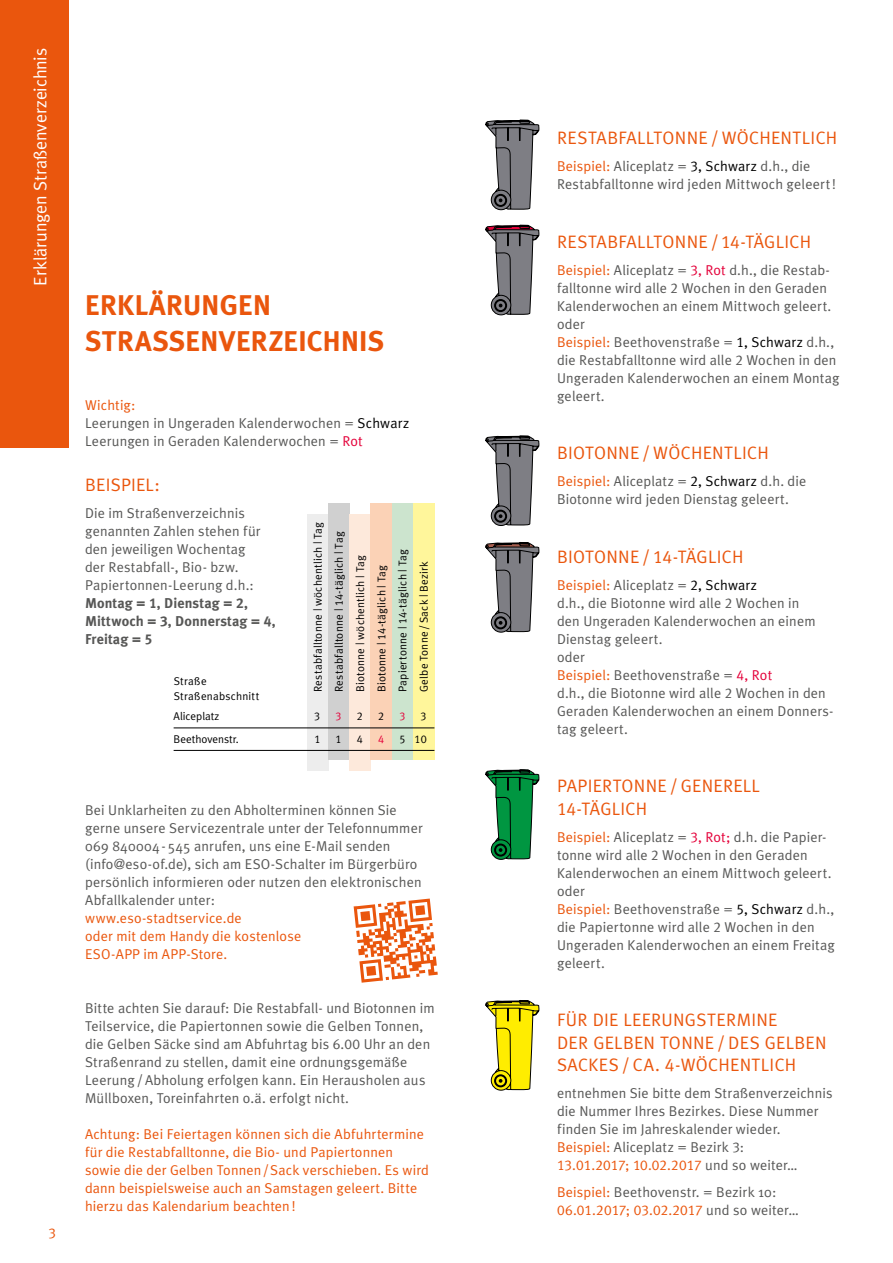
<style>
.page{position:relative;width:893px;height:1263px;background:#fff}
.page>*{position:absolute;margin:0;border:0;box-sizing:border-box;transform-origin:0 0}
.t1{font:700 28.5px/36px "Meta Plus";letter-spacing:-.005em;color:#ea560d}
.t2{font:18px/22.5px "Meta Plus Normal";letter-spacing:.015em;color:#ea560d}
.t3{font:18px "Meta Plus Normal";letter-spacing:-.01em;color:#fff}
.t4{font:14.25px/18px "Meta Plus Normal";letter-spacing:.01em;color:#575756}
.t5{font:14.25px/18px "Meta Plus Normal";letter-spacing:.01em;color:#ea560d}
.t6{font:14.25px "Meta Plus Normal Caps";letter-spacing:.005em;color:#ea560d}
.t7{font:700 14.25px/18px "Meta Plus";letter-spacing:.01em;color:#575756}
.t8{font:11.25px/21.1px "Meta Plus Normal";letter-spacing:.02em;color:#000}
.t9{font:11.25px "Meta Plus Normal";color:#000}
.t10{font:11.25px "Meta Plus Normal Caps";color:#000}
.t11{font:11.25px "Meta Plus Normal Caps";color:#e4003a}
.s1{color:#ea560d}
.s2{color:#000}
.s3{color:#e4003a}
.s4{font-family:"Meta Plus Bold Caps";font-weight:400}
.s5{font-family:"Meta Plus Normal Caps"}
.s6{font-family:"Meta Plus Normal Caps";color:#000}
.s7{font-family:"Meta Plus Normal Caps";color:#e4003a}
.s8{font-family:"Meta Plus Normal";color:#575756}
</style>
<div class="page">
<div style="left:0;top:0;width:68px;height:448px;background:#ea560d"></div>
<div style="left:307px;top:514px;width:21px;height:256px;background:#ededed"></div>
<div style="left:328px;top:503px;width:21px;height:257px;background:#d0d0d0"></div>
<div style="left:349px;top:514px;width:22px;height:256px;background:#fde9db"></div>
<div style="left:371px;top:503px;width:21px;height:257px;background:#fbd2b6"></div>
<div style="left:392px;top:503px;width:21px;height:257px;background:#cce4ce"></div>
<div style="left:413px;top:503px;width:21px;height:257px;background:#fff69b"></div>
<hr style="left:174px;top:727px;width:260px;height:1px;background:#000">
<hr style="left:174px;top:750px;width:260px;height:1px;background:#000">
<svg style="left:485px;top:120px;width:55px;height:90px"></svg>
<svg style="left:485px;top:435px;width:55px;height:91px"></svg>
<svg style="left:485px;top:225px;width:55px;height:90px"></svg>
<svg style="left:485px;top:542px;width:55px;height:91px"></svg>
<svg style="left:354px;top:898px;width:84px;height:85px"></svg>
<svg style="left:485px;top:769px;width:55px;height:91px"></svg>
<svg style="left:485px;top:1000px;width:55px;height:90px"></svg>
<p class="t3" style="left:30px;top:286px;width:239px;rotate:-90deg">Erklärungen Straßenverzeichnis</p>
<p class="t6" style="left:49px;top:1224px;width:9px">3</p>
<h1 class="t1" style="left:85px;top:287px;width:301px">ERKLÄRUNGEN<br>STRASSENVERZEICHNIS</h1>
<p class="t4" style="left:85px;top:395px;width:326px"><span class="s1">Wichtig:<br></span>Leerungen in Ungeraden Kalenderwochen = <span class="s2">Schwarz<br></span>Leerungen in Geraden Kalenderwochen = <span class="s3">Rot</span></p>
<p class="t2" style="left:85px;top:473px;width:76px">BEISPIEL:</p>
<p class="t4" style="left:85px;top:503px;width:177px">Die im Straßenverzeichnis genannten Zahlen stehen für den jeweiligen Wochentag der Restabfall-, Bio- bzw.<br>Papiertonnen-Leerung d.h.:</p>
<p class="t7" style="left:85px;top:593px;width:192px">Montag = <span class="s4">1,</span> Dienstag = <span class="s4">2,<br></span>Mittwoch = <span class="s4">3,</span> Donnerstag = <span class="s4">4,<br></span>Freitag = <span class="s4">5</span></p>
<p class="t8" style="left:174px;top:673px;width:87px;line-height:15px">Straße<br>Straßenabschnitt</p>
<p class="t8" style="left:307px;top:692px;width:172px;rotate:-90deg">Restabfalltonne | wöchentlich | Tag</p>
<p class="t8" style="left:328px;top:692px;width:162px;rotate:-90deg">Restabfalltonne | <span class="s5">14</span>-täglich | Tag</p>
<p class="t8" style="left:350px;top:692px;width:144px;rotate:-90deg">Biotonne | wöchentlich | Tag<br>Biotonne | <span class="s5">14</span>-täglich | Tag<br>Papiertonne | <span class="s5">14</span>-täglich | Tag</p>
<p class="t8" style="left:413px;top:692px;width:133px;rotate:-90deg">Gelbe Tonne/Sack | Bezirk</p>
<p class="t9" style="left:174px;top:710px;width:47px">Aliceplatz</p>
<p class="t10" style="left:314px;top:710px;width:8px">3</p>
<p class="t11" style="left:336px;top:710px;width:8px">3</p>
<p class="t10" style="left:357px;top:710px;width:8px">2</p>
<p class="t10" style="left:378px;top:710px;width:8px">2</p>
<p class="t11" style="left:399px;top:710px;width:8px">3</p>
<p class="t10" style="left:421px;top:710px;width:8px">3</p>
<p class="t9" style="left:174px;top:732px;width:67px">Beethovenstr.</p>
<p class="t10" style="left:314px;top:732px;width:8px">1</p>
<p class="t10" style="left:336px;top:732px;width:8px">1</p>
<p class="t10" style="left:357px;top:732px;width:8px">4</p>
<p class="t11" style="left:378px;top:732px;width:8px">4</p>
<p class="t10" style="left:399px;top:732px;width:29px">5 10</p>
<p class="t4" style="left:85px;top:800px;width:339px">Bei Unklarheiten zu den Abholterminen können Sie gerne unsere Servicezentrale unter der Telefonnummer 069 840004 - 545 anrufen, uns eine E-Mail senden (info@eso-of.de), sich am ESO-Schalter im Bürgerbüro persönlich informieren oder nutzen den elektronischen Abfallkalender unter:</p>
<p class="t5" style="left:85px;top:908px;width:218px">www.eso-stadtservice.de<br>oder mit dem Handy die kostenlose<br>ESO-APP im APP-Store.</p>
<p class="t4" style="left:85px;top:998px;width:351px">Bitte achten Sie darauf: Die Restabfall- und Biotonnen im Teilservice, die Papiertonnen sowie die Gelben Tonnen, die Gelben Säcke sind am Abfuhrtag bis <span class="s5">6.00</span> Uhr an den Straßenrand zu stellen, damit eine ordnungsgemäße Leerung /Abholung erfolgen kann. Ein Herausholen aus Müllboxen, Toreinfahrten o.ä. erfolgt nicht.</p>
<p class="t5" style="left:85px;top:1124px;width:345px">Achtung: Bei Feiertagen können sich die Abfuhrtermine für die Restabfalltonne, die Bio- und Papiertonnen sowie die der Gelben Tonnen/Sack verschieben. Es wird dann beispielsweise auch an Samstagen geleert. Bitte hierzu das Kalendarium beachten !</p>
<p class="t2" style="left:557px;top:126px;width:282px">RESTABFALLTONNE / WÖCHENTLICH</p>
<p class="t4" style="left:557px;top:157px;width:280px"><span class="s1">Beispiel:</span> Aliceplatz = <span class="s6">3,</span> <span class="s2">Schwarz</span> d.h., die<br>Restabfalltonne wird jeden Mittwoch geleert!</p>
<p class="t2" style="left:557px;top:230px;width:256px">RESTABFALLTONNE /<span class="s5">14-</span>TÄGLICH</p>
<p class="t4" style="left:557px;top:260px;width:284px"><span class="s1">Beispiel:</span> Aliceplatz = <span class="s7">3,</span> <span class="s3">Rot</span> d.h., die Restab&shy;falltonne wird alle <span class="s5">2</span> Wochen in den Geraden Kalenderwochen an einem Mittwoch geleert. oder<br><span class="s1">Beispiel:</span> Beethovenstraße = <span class="s6">1,</span> <span class="s2">Schwarz</span> d.h., die Restabfalltonne wird alle <span class="s5">2</span> Wochen in den Ungeraden Kalenderwochen an einem Montag geleert.</p>
<p class="t2" style="left:557px;top:441px;width:213px">BIOTONNE / WÖCHENTLICH</p>
<p class="t4" style="left:557px;top:472px;width:251px"><span class="s1">Beispiel:</span> Aliceplatz = <span class="s6">2,</span> <span class="s2">Schwarz</span> d.h. die<br>Biotonne wird jeden Dienstag geleert.</p>
<p class="t2" style="left:557px;top:545px;width:188px">BIOTONNE / <span class="s5">14-</span>TÄGLICH</p>
<p class="t4" style="left:557px;top:575px;width:278px"><span class="s1">Beispiel:</span> Aliceplatz = <span class="s6">2,</span> <span class="s2">Schwarz<br></span>d.h., die Biotonne wird alle <span class="s5">2</span> Wochen in<br>den Ungeraden Kalenderwochen an einem<br>Dienstag geleert.<br>oder<br><span class="s1">Beispiel:</span> Beethovenstraße = <span class="s7">4,</span> <span class="s3">Rot<br></span>d.h., die Biotonne wird alle <span class="s5">2</span> Wochen in den<br>Geraden Kalenderwochen an einem Donners&shy;tag geleert.</p>
<p class="t2" style="left:557px;top:774px;width:204px">PAPIERTONNE / GENERELL<br><span class="s5">14-</span>TÄGLICH</p>
<p class="t4" style="left:557px;top:827px;width:279px"><span class="s1">Beispiel:</span> Aliceplatz = <span class="s7">3,</span> <span class="s3">Rot;</span> d.h. die Papier&shy;tonne wird alle <span class="s5">2</span> Wochen in den Geraden Kalenderwochen an einem Mittwoch geleert. oder<br><span class="s1">Beispiel:</span> Beethovenstraße = <span class="s6">5,</span> <span class="s2">Schwarz</span> d.h., die Papiertonne wird alle <span class="s5">2</span> Wochen in den Ungeraden Kalenderwochen an einem Freitag geleert.</p>
<p class="t2" style="left:557px;top:1008px;width:271px">FÜR DIE LEERUNGSTERMINE<br>DER GELBEN TONNE / DES GELBEN<br>SACKES / CA. <span class="s5">4-</span>WÖCHENTLICH</p>
<p class="t4" style="left:557px;top:1084px;width:277px">entnehmen Sie bitte dem Straßenverzeichnis die Nummer Ihres Bezirkes. Diese Nummer finden Sie im Jahreskalender wieder.<br><span class="s1">Beispiel:</span> Aliceplatz = Bezirk <span class="s5">3:</span></p>
<p class="t6" style="left:557px;top:1157px;width:242px">13.01.2017; 10.02.2017 <span class="s8">und so weiter…</span></p>
<p class="t4" style="left:557px;top:1183px;width:221px"><span class="s1">Beispiel:</span> Beethovenstr. = Bezirk 10:</p>
<p class="t6" style="left:557px;top:1202px;width:243px">06.01.2017; 03.02.2017 <span class="s8">und so weiter…</span></p>
</div>
